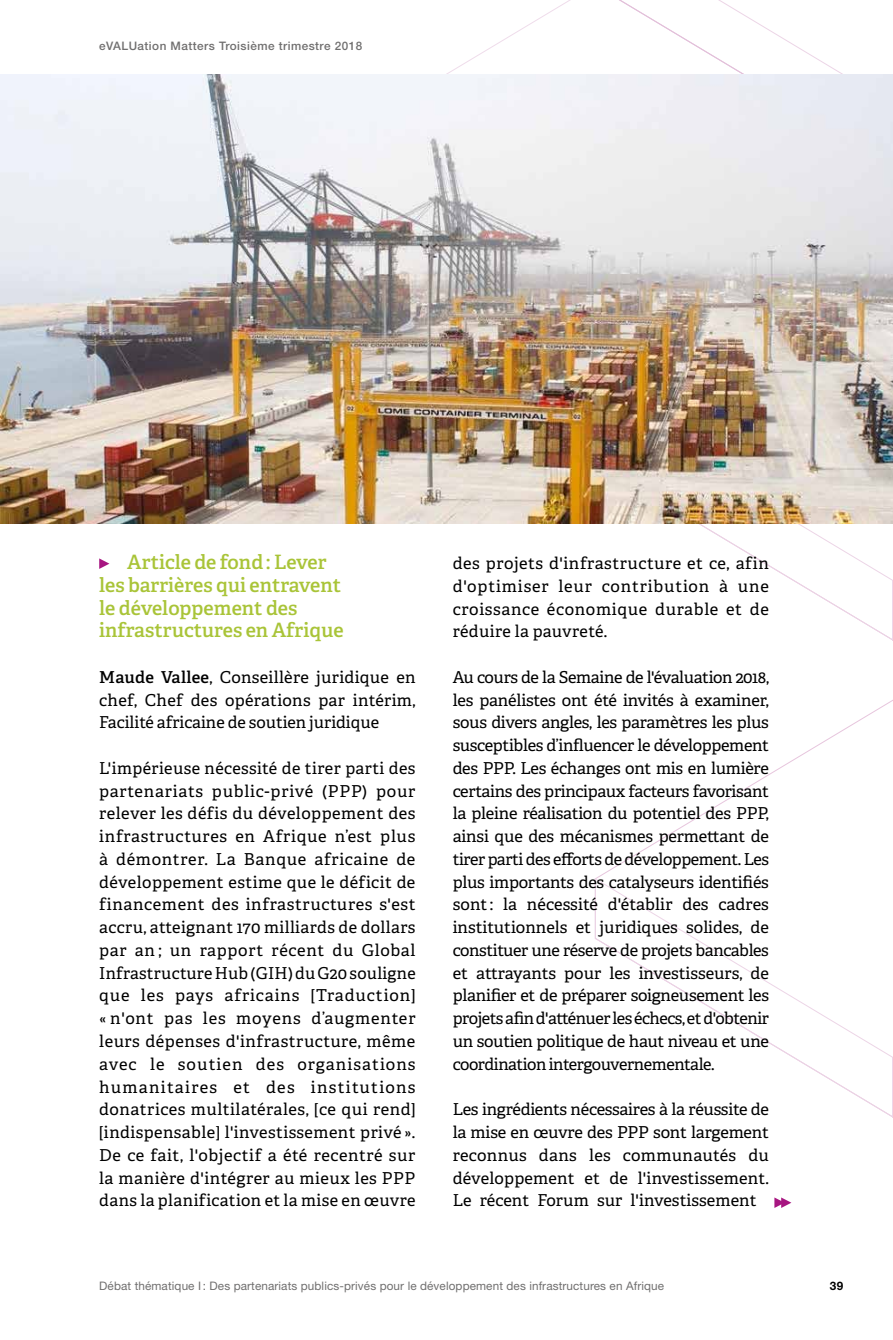
<style>
.page{position:relative;width:893px;height:1340px;background:#fff}
.page>*{position:absolute;margin:0;border:0;box-sizing:border-box;transform-origin:0 0}
.t1{font:600 19.78px/22.8px "Adelle";color:#a9c438}
.t2{font:16.45px/22.8px "Adelle";letter-spacing:.005em;color:#000;text-align:justify}
.t3{font:11.72px "Helvetica Neue LT Std";letter-spacing:.01em;color:#706f6f}
.t4{font:500 11.72px "Helvetica Neue LT Std";letter-spacing:.04em;color:#706f6f}
.t5{font:700 11.72px "Helvetica Neue LT Std";color:#000}
.s1{font-weight:600}
</style>
<div class="page">
<svg style="left:699px;top:524px;width:193px;height:116px"></svg>
<svg style="left:598px;top:700px;width:294px;height:177px"></svg>
<svg style="left:594px;top:877px;width:298px;height:240px"></svg>
<svg style="left:892px;top:579px;width:1px;height:539px"></svg>
<svg style="left:99px;top:558px;width:10px;height:11px"></svg>
<img style="left:1px;top:74px;width:892px;height:450px">
<svg style="left:774px;top:1197px;width:17px;height:10px"></svg>
<p class="t4" style="left:99px;top:38px;width:265px">eVALUation Matters Troisième trimestre 2018</p>
<p class="t1" style="left:99px;top:551px;width:246px;text-indent:28px">Article de fond: Lever les barrières qui entravent le développement des infrastructures en Afrique</p>
<p class="t2" style="left:99px;top:666px;width:318px"><span class="s1">Maude Vallee</span>, Conseillère juridique en chef, Chef des opérations par intérim, Facilité africaine de soutien juridique</p>
<p class="t2" style="left:99px;top:757px;width:318px">L'impérieuse nécessité de tirer parti des partenariats public-privé (PPP) pour relever les défis du développement des infrastructures en Afrique n’est plus à démontrer. La Banque africaine de développement estime que le déficit de financement des infrastructures s'est accru, atteignant 170 milliards de dollars par an ; un rapport récent du Global Infrastructure Hub (GIH) du G20 souligne que les pays africains [Traduction] « n'ont pas les moyens d’augmenter leurs dépenses d'infrastructure, même avec le soutien des organisations humanitaires et des institutions donatrices multilatérales, [ce qui rend] [indispensable] l'investissement privé ».<br>De ce fait, l'objectif a été recentré sur la manière d'intégrer au mieux les PPP dans la planification et la mise en œuvre</p>
<p class="t2" style="left:453px;top:552px;width:318px">des projets d'infrastructure et ce, afin d'optimiser leur contribution à une croissance économique durable et de réduire la pauvreté.</p>
<p class="t2" style="left:453px;top:666px;width:318px">Au cours de la Semaine de l'évaluation 2018, les panélistes ont été invités à examiner, sous divers angles, les paramètres les plus susceptibles d’influencer le développement des PPP. Les échanges ont mis en lumière certains des principaux facteurs favorisant la pleine réalisation du potentiel des PPP, ainsi que des mécanismes permettant de tirer parti des efforts de développement. Les plus importants des catalyseurs identifiés sont : la nécessité d'établir des cadres institutionnels et juridiques solides, de constituer une réserve de projets bancables et attrayants pour les investisseurs, de planifier et de préparer soigneusement les projets afin d'atténuer les échecs, et d'obtenir un soutien politique de haut niveau et une coordinationintergouvernementale.</p>
<p class="t2" style="left:453px;top:1098px;width:318px">Les ingrédients nécessaires à la réussite de la mise en œuvre des PPP sont largement reconnus dans les communautés du développement et de l'investissement.<br>Le récent Forum sur l'investissement</p>
<p class="t3" style="left:99px;top:1279px;width:566px">Débat thématique I : Des partenariats publics-privés pour le développement des infrastructures en Afrique</p>
<p class="t5" style="left:830px;top:1278px;width:15px">39</p>
</div>
